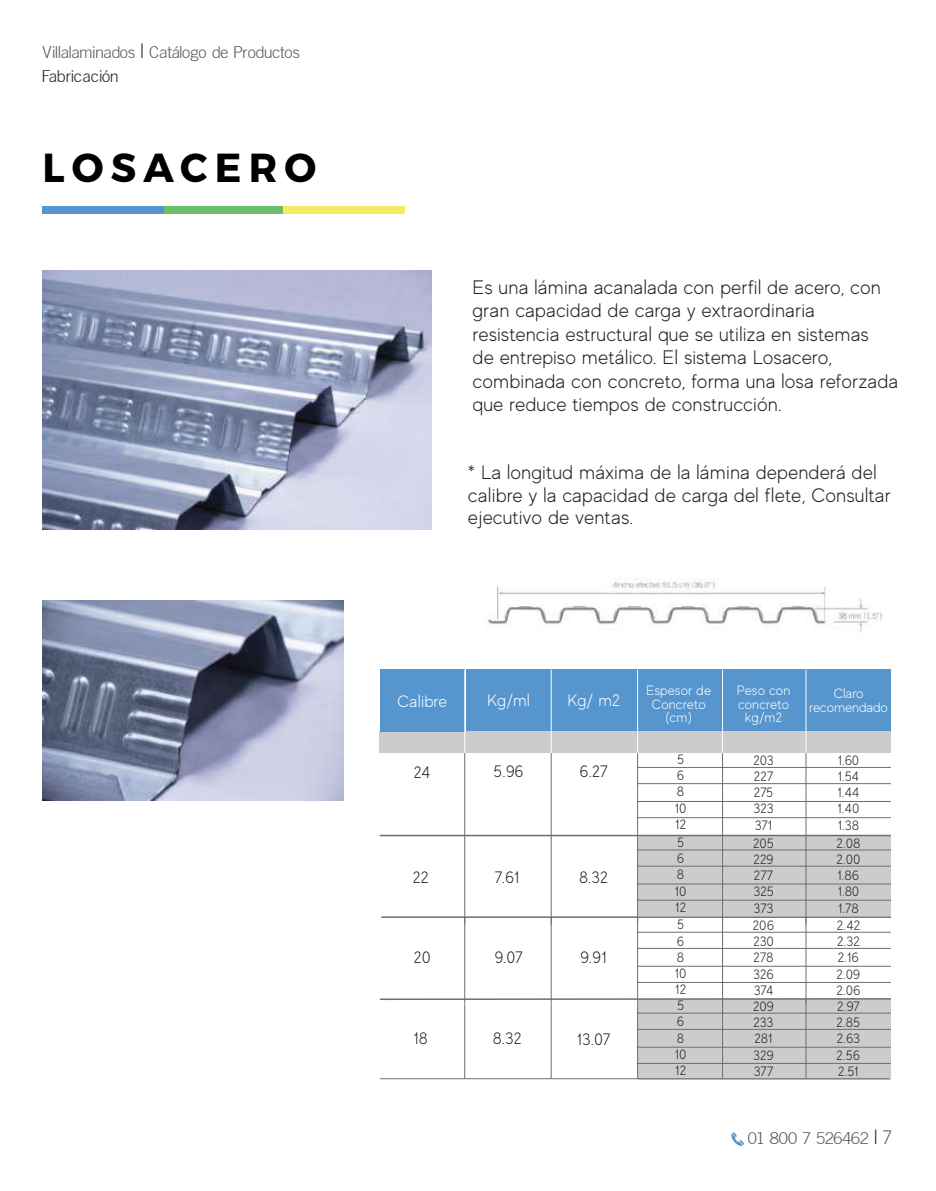
<style>
.page{position:relative;width:936px;height:1191px;background:#fff}
.page>*{position:absolute;margin:0;border:0;box-sizing:border-box;transform-origin:0 0}
.t1{font:40.5px "Trueno Bd";letter-spacing:.185em;color:#000}
.t2{font:300 19.5px/23.4px "MADE Evolve Sans";color:#231f20}
.t3{font:16.5px/23.5px "Tradition Sans X Light";color:#58595b}
.t4{font:300 16.5px "MADE Evolve Sans";color:#231f20}
.t5{font:300 16.5px "MADE Evolve Sans";color:#fff}
.t6{font:300 13.5px/16.2px "MADE Evolve Sans";letter-spacing:-.005em;color:#231f20;text-align:justify}
.t7{font:300 13.5px/13.5px "MADE Evolve Sans";color:#fff;text-align:center}
.s1{font-size:19.5px;color:#231f20}
.s2{color:#231f20}
.s3{font-family:"MADE Evolve Sans";font-weight:300;font-size:19.5px}
</style>
<div class="page">
<img style="left:485px;top:579px;width:398px;height:52px">
<div style="left:638px;top:835px;width:252px;height:81px;background:#cccccb"></div>
<div style="left:638px;top:998px;width:252px;height:81px;background:#cccccb"></div>
<div style="left:283px;top:206px;width:121px;height:8px;background:#f2ec5a"></div>
<div style="left:164px;top:206px;width:119px;height:8px;background:#67be6a"></div>
<div style="left:42px;top:206px;width:122px;height:8px;background:#5192cd"></div>
<div style="left:466px;top:669px;width:85px;height:62px;background:#5192cd"></div>
<div style="left:551px;top:669px;width:85px;height:62px;background:#5192cd"></div>
<div style="left:636px;top:669px;width:85px;height:62px;background:#5192cd"></div>
<div style="left:721px;top:669px;width:85px;height:62px;background:#5192cd"></div>
<div style="left:806px;top:669px;width:84px;height:62px;background:#5192cd"></div>
<hr style="left:380px;top:834px;width:510px;height:2px;background:#6d6e71">
<svg style="left:379px;top:997px;width:512px;height:3px"></svg>
<div style="left:380px;top:731px;width:510px;height:22px;background:#cccccb"></div>
<hr style="left:550px;top:669px;width:1px;height:84px;background:#fff">
<hr style="left:550px;top:753px;width:1px;height:86px;background:#6d6e71">
<div style="left:380px;top:669px;width:84px;height:62px;background:#5192cd"></div>
<hr style="left:464px;top:669px;width:1px;height:84px;background:#fff">
<hr style="left:464px;top:753px;width:1px;height:86px;background:#6d6e71">
<hr style="left:637px;top:669px;width:1px;height:84px;background:#fff">
<hr style="left:637px;top:753px;width:1px;height:86px;background:#6d6e71">
<hr style="left:722px;top:669px;width:1px;height:84px;background:#fff">
<hr style="left:722px;top:753px;width:1px;height:86px;background:#6d6e71">
<hr style="left:805px;top:669px;width:1px;height:84px;background:#fff">
<hr style="left:805px;top:753px;width:1px;height:86px;background:#6d6e71">
<hr style="left:380px;top:1078px;width:509px;height:1px;background:#6d6e71">
<hr style="left:381px;top:916px;width:509px;height:2px;background:#6d6e71">
<hr style="left:550px;top:838px;width:1px;height:86px;background:#6d6e71">
<hr style="left:464px;top:838px;width:1px;height:86px;background:#6d6e71">
<hr style="left:637px;top:838px;width:1px;height:86px;background:#6d6e71">
<hr style="left:722px;top:838px;width:1px;height:86px;background:#6d6e71">
<hr style="left:805px;top:838px;width:1px;height:86px;background:#6d6e71">
<hr style="left:550px;top:917px;width:1px;height:86px;background:#6d6e71">
<hr style="left:464px;top:917px;width:1px;height:86px;background:#6d6e71">
<hr style="left:637px;top:917px;width:1px;height:86px;background:#6d6e71">
<hr style="left:722px;top:917px;width:1px;height:86px;background:#6d6e71">
<hr style="left:805px;top:917px;width:1px;height:86px;background:#6d6e71">
<hr style="left:550px;top:1004px;width:1px;height:74px;background:#6d6e71">
<hr style="left:464px;top:1004px;width:1px;height:74px;background:#6d6e71">
<hr style="left:637px;top:1004px;width:1px;height:74px;background:#6d6e71">
<hr style="left:722px;top:999px;width:1px;height:79px;background:#6d6e71">
<hr style="left:805px;top:999px;width:1px;height:79px;background:#6d6e71">
<img style="left:42px;top:600px;width:301px;height:201px">
<img style="left:42px;top:270px;width:389px;height:259px">
<svg style="left:731px;top:1132px;width:12px;height:14px"></svg>
<hr style="left:637px;top:767px;width:253px;height:1px;background:#6d6e71">
<hr style="left:637px;top:783px;width:253px;height:1px;background:#6d6e71">
<hr style="left:637px;top:801px;width:253px;height:1px;background:#6d6e71">
<hr style="left:637px;top:817px;width:253px;height:1px;background:#6d6e71">
<hr style="left:637px;top:849px;width:253px;height:1px;background:#6d6e71">
<hr style="left:637px;top:865px;width:253px;height:1px;background:#6d6e71">
<hr style="left:637px;top:883px;width:253px;height:1px;background:#6d6e71">
<hr style="left:637px;top:899px;width:253px;height:1px;background:#6d6e71">
<hr style="left:637px;top:931px;width:253px;height:1px;background:#6d6e71">
<hr style="left:637px;top:948px;width:253px;height:1px;background:#6d6e71">
<hr style="left:637px;top:966px;width:253px;height:1px;background:#6d6e71">
<hr style="left:637px;top:982px;width:253px;height:1px;background:#6d6e71">
<hr style="left:637px;top:1012px;width:253px;height:1px;background:#6d6e71">
<hr style="left:637px;top:1029px;width:253px;height:1px;background:#6d6e71">
<hr style="left:637px;top:1046px;width:253px;height:1px;background:#6d6e71">
<hr style="left:637px;top:1063px;width:253px;height:1px;background:#6d6e71">
<p class="t3" style="left:43px;top:40px;width:258px">Villalaminados <span class="s1">|</span> Catálogo de Productos<br><span class="s2">Fabricación</span></p>
<h1 class="t1" style="left:42px;top:143px;width:275px">LOSACERO</h1>
<p class="t2" style="left:472px;top:275px;width:427px">Es una lámina acanalada con perfil de acero, con gran capacidad de carga y extraordinaria resistencia estructural que se utiliza en sistemas<br>de entrepiso metálico. El sistema Losacero, combinada con concreto, forma una losa reforzada que reduce tiempos de construcción.</p>
<p class="t2" style="left:468px;top:461px;width:424px;line-height:22.5px">* La longitud máxima de la lámina dependerá del calibre y la capacidad de carga del flete, Consultar ejecutivo de ventas.</p>
<p class="t5" style="left:397px;top:691px;width:51px">Calibre</p>
<p class="t5" style="left:487px;top:690px;width:44px">Kg/ml</p>
<p class="t5" style="left:567px;top:690px;width:54px">Kg/ m2</p>
<p class="t7" style="left:646px;top:683px;width:66px">Espesor de<br>Concreto (cm)</p>
<p class="t7" style="left:809px;top:686px;width:80px">Claro recomendado</p>
<p class="t7" style="left:736px;top:683px;width:55px">Peso con concreto kg/m2</p>
<p class="t4" style="left:414px;top:761px;width:18px">24</p>
<p class="t4" style="left:493px;top:761px;width:32px">5.96</p>
<p class="t6" style="left:674px;top:751px;width:13px;text-align:left">5<br>6<br>8<br>10<br>12</p>
<p class="t4" style="left:579px;top:761px;width:30px">6.27</p>
<p class="t6" style="left:753px;top:751px;width:22px">203<br>227<br>275<br>323<br>371</p>
<p class="t6" style="left:837px;top:751px;width:24px">1.60<br>1.54<br>1.44<br>1.40<br>1.38</p>
<p class="t4" style="left:412px;top:866px;width:18px">22</p>
<p class="t4" style="left:495px;top:866px;width:26px">7.61</p>
<p class="t4" style="left:579px;top:867px;width:30px">8.32</p>
<p class="t4" style="left:414px;top:947px;width:18px">20</p>
<p class="t4" style="left:494px;top:947px;width:30px">9.07</p>
<p class="t4" style="left:580px;top:947px;width:28px">9.91</p>
<p class="t4" style="left:413px;top:1028px;width:16px">18</p>
<p class="t4" style="left:493px;top:1028px;width:30px">8.32</p>
<p class="t4" style="left:576px;top:1028px;width:35px">13.07</p>
<p class="t6" style="left:674px;top:834px;width:13px;text-align:left">5<br>6<br>8<br>10<br>12</p>
<p class="t6" style="left:753px;top:834px;width:22px">205<br>229<br>277<br>325<br>373</p>
<p class="t6" style="left:836px;top:834px;width:25px">2.08<br>2.00<br>1.86<br>1.80<br>1.78</p>
<p class="t6" style="left:674px;top:916px;width:13px;text-align:left">5<br>6<br>8<br>10<br>12</p>
<p class="t6" style="left:752px;top:917px;width:23px">206<br>230<br>278<br>326<br>374</p>
<p class="t6" style="left:836px;top:917px;width:26px">2.42<br>2.32<br>2.16<br>2.09<br>2.06</p>
<p class="t6" style="left:674px;top:997px;width:13px;text-align:left">5<br>6<br>8<br>10<br>12</p>
<p class="t6" style="left:753px;top:998px;width:22px">209<br>233<br>281<br>329<br>377</p>
<p class="t6" style="left:836px;top:998px;width:25px">2.97<br>2.85<br>2.63<br>2.56<br>2.51</p>
<p class="t3" style="left:747px;top:1126px;width:146px">01 800 7 526462 <span class="s1">|</span> <span class="s3">7</span></p>
</div>
